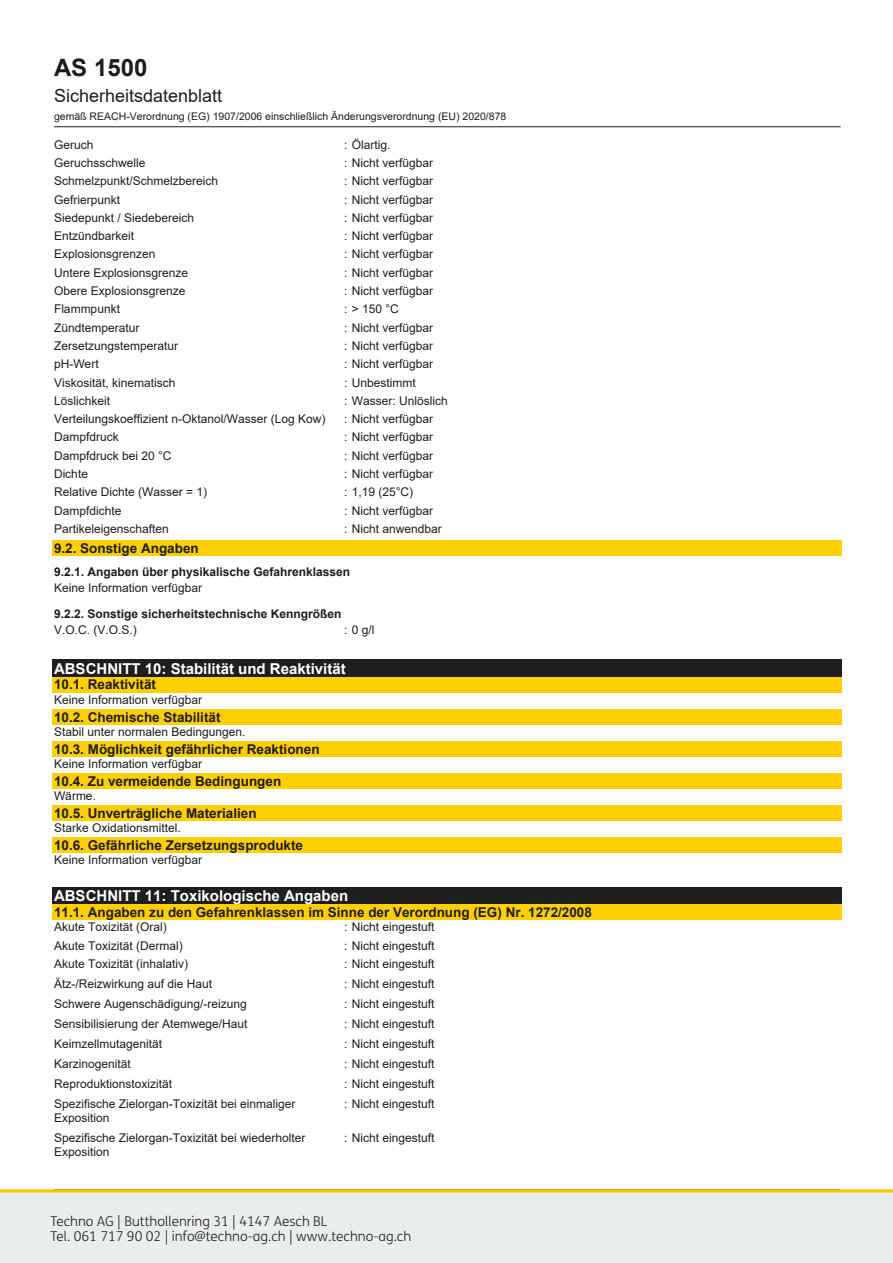
<style>
.page{position:relative;width:893px;height:1263px;background:#fff}
.page>*{position:absolute;margin:0;border:0;box-sizing:border-box;transform-origin:0 0}
.t1{font:700 24px "Arial";color:#1d1d1b}
.t2{font:18px "Arial";color:#1d1d1b}
.t3{font:700 15px "Arial";color:#fff}
.t4{font:700 13.5px "Arial";color:#1d1d1b}
.t5{font:300 13.5px/15px "FS Me";color:#1e1f1d}
.t6{font:12px/13.8px "Arial";color:#1d1d1b}
.t7{font:700 12px "Arial";color:#1d1d1b}
.t8{font:10.5px "Arial";color:#1d1d1b}
.s1{color:#1e1e1c}
</style>
<div class="page">
<hr style="left:54px;top:126px;width:787px;height:1px;background:#1d1d1b">
<div style="left:52px;top:540px;width:789px;height:15px;background:#ffcf05"></div>
<div style="left:52px;top:659px;width:789px;height:18px;background:#1e1e1c"></div>
<div style="left:52px;top:677px;width:789px;height:15px;background:#ffcf05"></div>
<div style="left:52px;top:709px;width:789px;height:15px;background:#ffcf05"></div>
<div style="left:52px;top:741px;width:789px;height:15px;background:#ffcf05"></div>
<div style="left:52px;top:773px;width:789px;height:15px;background:#ffcf05"></div>
<div style="left:52px;top:805px;width:789px;height:16px;background:#ffcf05"></div>
<div style="left:52px;top:837px;width:789px;height:16px;background:#ffcf05"></div>
<div style="left:52px;top:887px;width:789px;height:17px;background:#1e1e1c"></div>
<div style="left:52px;top:904px;width:789px;height:16px;background:#ffcf05"></div>
<div style="left:0;top:1189px;width:893px;height:74px;background:#eaeded"></div>
<h1 class="t1" style="left:54px;top:50px;width:95px">AS 1500</h1>
<h2 class="t2" style="left:54px;top:83px;width:170px">Sicherheitsdatenblatt</h2>
<p class="t8" style="left:54px;top:109px;width:454px">gemäß REACH-Verordnung (EG) 1907/2006 einschließlich Änderungsverordnung (EU) 2020/878</p>
<p class="t6" style="left:54px;top:137px;width:41px">Geruch</p>
<p class="t6" style="left:344px;top:137px;width:48px">: Ölartig.</p>
<p class="t6" style="left:54px;top:156px;width:93px">Geruchsschwelle</p>
<p class="t6" style="left:344px;top:156px;width:90px">: Nicht verfügbar</p>
<p class="t6" style="left:54px;top:174px;width:166px">Schmelzpunkt/Schmelzbereich</p>
<p class="t6" style="left:344px;top:174px;width:90px">: Nicht verfügbar</p>
<p class="t6" style="left:54px;top:192px;width:68px">Gefrierpunkt</p>
<p class="t6" style="left:344px;top:192px;width:90px">: Nicht verfügbar</p>
<p class="t6" style="left:54px;top:211px;width:142px">Siedepunkt / Siedebereich</p>
<p class="t6" style="left:344px;top:211px;width:90px">: Nicht verfügbar</p>
<p class="t6" style="left:54px;top:229px;width:82px">Entzündbarkeit</p>
<p class="t6" style="left:344px;top:229px;width:90px">: Nicht verfügbar</p>
<p class="t6" style="left:54px;top:247px;width:103px">Explosionsgrenzen</p>
<p class="t6" style="left:344px;top:247px;width:90px">: Nicht verfügbar</p>
<p class="t6" style="left:54px;top:266px;width:136px">Untere Explosionsgrenze</p>
<p class="t6" style="left:344px;top:266px;width:90px">: Nicht verfügbar</p>
<p class="t6" style="left:54px;top:284px;width:133px">Obere Explosionsgrenze</p>
<p class="t6" style="left:344px;top:284px;width:90px">: Nicht verfügbar</p>
<p class="t6" style="left:54px;top:302px;width:68px">Flammpunkt</p>
<p class="t6" style="left:344px;top:302px;width:56px">: &gt; 150 °C</p>
<p class="t6" style="left:54px;top:320px;width:87px">Zündtemperatur</p>
<p class="t6" style="left:344px;top:320px;width:90px">: Nicht verfügbar</p>
<p class="t6" style="left:54px;top:339px;width:126px">Zersetzungstemperatur</p>
<p class="t6" style="left:344px;top:339px;width:90px">: Nicht verfügbar</p>
<p class="t6" style="left:54px;top:357px;width:46px">pH-Wert</p>
<p class="t6" style="left:344px;top:357px;width:90px">: Nicht verfügbar</p>
<p class="t6" style="left:54px;top:375px;width:123px">Viskosität, kinematisch</p>
<p class="t6" style="left:344px;top:375px;width:73px">: Unbestimmt</p>
<p class="t6" style="left:54px;top:394px;width:58px">Löslichkeit</p>
<p class="t6" style="left:344px;top:394px;width:105px">: Wasser: Unlöslich</p>
<p class="t6" style="left:54px;top:412px;width:273px">Verteilungskoeffizient n-Oktanol/Wasser (Log Kow)</p>
<p class="t6" style="left:344px;top:412px;width:90px">: Nicht verfügbar</p>
<p class="t6" style="left:54px;top:430px;width:66px">Dampfdruck</p>
<p class="t6" style="left:344px;top:430px;width:90px">: Nicht verfügbar</p>
<p class="t6" style="left:54px;top:449px;width:119px">Dampfdruck bei 20 °C</p>
<p class="t6" style="left:344px;top:449px;width:90px">: Nicht verfügbar</p>
<p class="t6" style="left:54px;top:467px;width:36px">Dichte</p>
<p class="t6" style="left:344px;top:467px;width:90px">: Nicht verfügbar</p>
<p class="t6" style="left:54px;top:485px;width:155px">Relative Dichte (Wasser = 1)</p>
<p class="t6" style="left:344px;top:485px;width:71px">: 1,19 (25°C)</p>
<p class="t6" style="left:54px;top:503px;width:69px">Dampfdichte</p>
<p class="t6" style="left:344px;top:503px;width:90px">: Nicht verfügbar</p>
<p class="t6" style="left:54px;top:522px;width:116px">Partikeleigenschaften</p>
<p class="t6" style="left:344px;top:522px;width:99px">: Nicht anwendbar</p>
<p class="t4" style="left:54px;top:538px;width:146px">9.2. Sonstige Angaben</p>
<p class="t7" style="left:54px;top:563px;width:298px">9.2.1. Angaben über physikalische Gefahrenklassen</p>
<p class="t6" style="left:54px;top:581px;width:150px">Keine Information verfügbar</p>
<p class="t7" style="left:54px;top:605px;width:289px">9.2.2. Sonstige sicherheitstechnische Kenngrößen</p>
<p class="t6" style="left:54px;top:623px;width:84px">V.O.C. (V.O.S.)</p>
<p class="t6" style="left:344px;top:623px;width:32px">: 0 g/l</p>
<p class="t3" style="left:54px;top:658px;width:293px">ABSCHNITT 10: Stabilität und Reaktivität</p>
<p class="t4" style="left:54px;top:675px;width:104px">10.1. Reaktivität</p>
<p class="t6" style="left:54px;top:692px;width:150px">Keine Information verfügbar</p>
<p class="t4" style="left:54px;top:707px;width:168px">10.2. Chemische Stabilität</p>
<p class="t6" style="left:54px;top:724px;width:193px">Stabil unter normalen Bedingungen.</p>
<p class="t4" style="left:54px;top:739px;width:267px">10.3. Möglichkeit gefährlicher Reaktionen</p>
<p class="t6" style="left:54px;top:756px;width:150px">Keine Information verfügbar</p>
<p class="t4" style="left:54px;top:771px;width:229px">10.4. Zu vermeidende Bedingungen</p>
<p class="t6" style="left:54px;top:789px;width:43px">Wärme.</p>
<p class="t4" style="left:54px;top:803px;width:204px">10.5. Unverträgliche Materialien</p>
<p class="t6" style="left:54px;top:821px;width:128px">Starke Oxidationsmittel.</p>
<p class="t4" style="left:54px;top:836px;width:251px">10.6. Gefährliche Zersetzungsprodukte</p>
<p class="t6" style="left:54px;top:853px;width:150px">Keine Information verfügbar</p>
<p class="t3" style="left:54px;top:885px;width:296px">ABSCHNITT 11: Toxikologische Angaben</p>
<p class="t4" style="left:54px;top:903px;width:539px">11.1. Angaben zu den Gefahrenklassen im Sinne der Verordnung (EG) Nr. 1272/2008</p>
<p class="t6" style="left:54px;top:920px;width:114px">Akute Toxizität (Oral)</p>
<p class="t6" style="left:344px;top:920px;width:92px">: Nicht eingestuft</p>
<p class="t6" style="left:54px;top:938px;width:130px">Akute Toxizität (Dermal)</p>
<p class="t6" style="left:344px;top:938px;width:92px">: Nicht eingestuft</p>
<p class="t6" style="left:54px;top:957px;width:136px">Akute Toxizität (inhalativ)</p>
<p class="t6" style="left:344px;top:957px;width:92px">: Nicht eingestuft</p>
<p class="t6" style="left:54px;top:977px;width:160px">Ätz-/Reizwirkung auf die Haut</p>
<p class="t6" style="left:344px;top:977px;width:92px">: Nicht eingestuft</p>
<p class="t6" style="left:54px;top:997px;width:194px">Schwere Augenschädigung/-reizung</p>
<p class="t6" style="left:344px;top:997px;width:92px">: Nicht eingestuft</p>
<p class="t6" style="left:54px;top:1017px;width:195px">Sensibilisierung der Atemwege/Haut</p>
<p class="t6" style="left:344px;top:1017px;width:92px">: Nicht eingestuft</p>
<p class="t6" style="left:54px;top:1037px;width:110px">Keimzellmutagenität</p>
<p class="t6" style="left:344px;top:1037px;width:92px">: Nicht eingestuft</p>
<p class="t6" style="left:54px;top:1057px;width:78px">Karzinogenität</p>
<p class="t6" style="left:344px;top:1057px;width:92px">: Nicht eingestuft</p>
<p class="t6" style="left:54px;top:1077px;width:120px">Reproduktionstoxizität</p>
<p class="t6" style="left:344px;top:1077px;width:92px">: Nicht eingestuft</p>
<p class="t6" style="left:54px;top:1097px;width:243px">Spezifische Zielorgan-Toxizität bei einmaliger<br>Exposition</p>
<p class="t6" style="left:344px;top:1097px;width:92px">: Nicht eingestuft</p>
<p class="t6" style="left:54px;top:1131px;width:253px">Spezifische Zielorgan-Toxizität bei wiederholter<br>Exposition</p>
<p class="t6" style="left:344px;top:1131px;width:92px">: Nicht eingestuft</p>
<p class="t5" style="left:51px;top:1213px;width:362px">Techno AG | Butthollenring 31 | 4147 Aesch BL<br>Tel. 061 717 90 02 | <span class="s1">info@techno-ag.ch |</span> www.techno-ag.ch</p>
</div>
